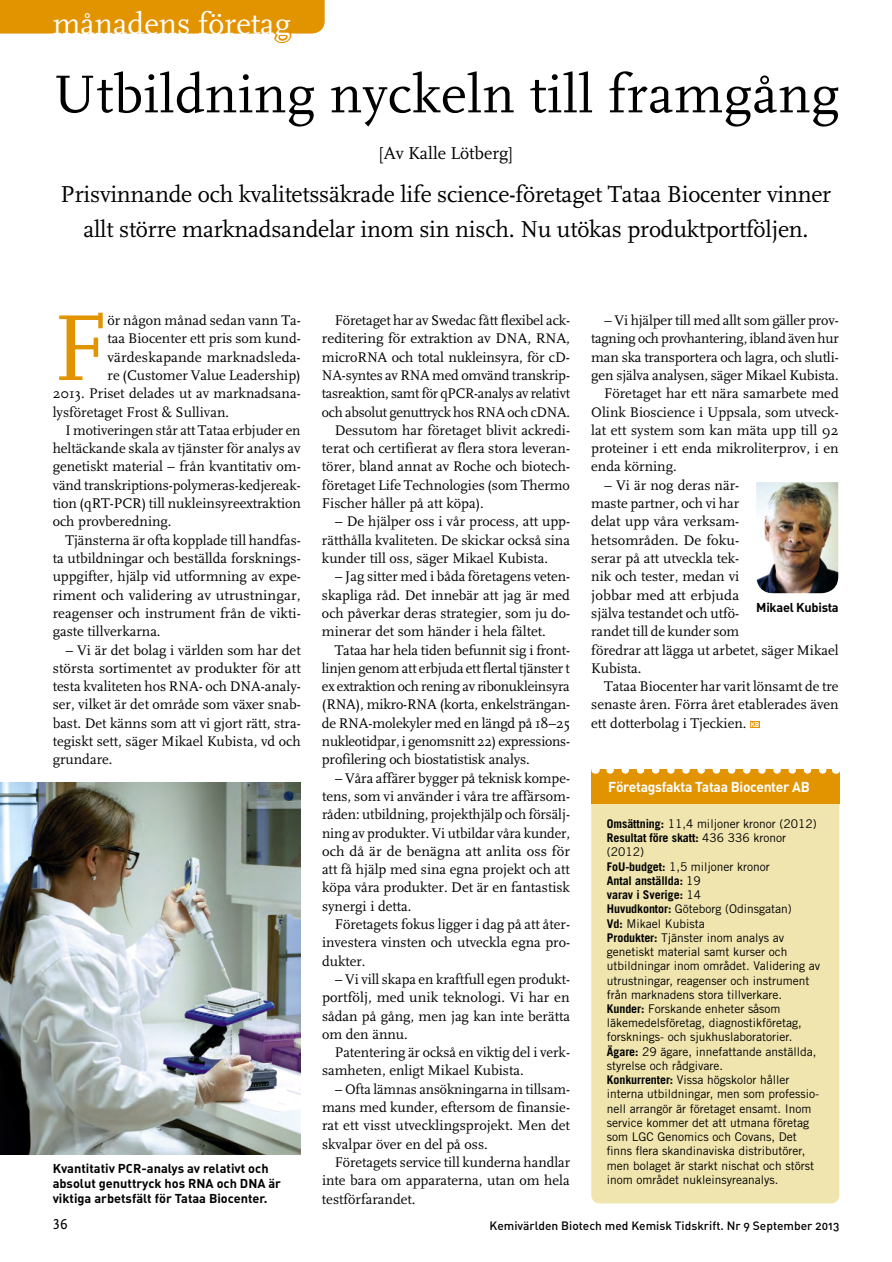
<style>
.page{position:relative;width:892px;height:1262px;background:#fff}
.page>*{position:absolute;margin:0;border:0;box-sizing:border-box;transform-origin:0 0}
.t1{font:97.8px "FF Scala";color:#e19300}
.t2{font:55.5px "FF Scala";letter-spacing:.01em;color:#000}
.t3{font:31.5px "FF Scala";color:#fff}
.t4{font:24px/34.5px "FF Scala";letter-spacing:-.01em;color:#000;text-align:center}
.t5{font:18px "FF Scala";color:#000}
.t6{font:15px "Scala Sans Caps";color:#000}
.t7{font:14.55px/18.3px "FF Scala";color:#000;text-align:justify}
.t8{font:700 14.25px "DIN";letter-spacing:-.02em;color:#fff}
.t9{font:12.75px/15px "DIN Bold Alternate";color:#000}
.t10{font:12.75px "DIN Bold Alternate";letter-spacing:-.02em;color:#000}
.t11{font:12px/14.2px "Trade Gothic LT Std";color:#000}
.t12{font:12px "DIN Medium Alternate";color:#000}
.s1{font-family:"DIN";font-weight:700;font-size:6.9px;color:#fff}
.s2{font-weight:700}
</style>
<div class="page">
<div style="left:750px;top:721px;width:10px;height:7px;background:#e19300"></div>
<svg style="left:0;top:0;width:325px;height:44px"></svg>
<div style="left:591px;top:790px;width:248px;height:413px;background:#f0e5ae;border-radius:9px"></div>
<div style="left:591px;top:770px;width:248px;height:34px;background:#e19300"></div>
<svg style="left:610px;top:769px;width:218px;height:5px"></svg>
<img style="left:756px;top:482px;width:82px;height:111px">
<img style="left:0;top:783px;width:301px;height:372px">
<h3 class="t3" style="left:53px;top:10px;width:239px">månadens företag</h3>
<h2 class="t2" style="left:53px;top:71px;width:788px">Utbildning nyckeln till framgång</h2>
<p class="t5" style="left:379px;top:146px;width:135px">[Av Kalle Lötberg]</p>
<h3 class="t4" style="left:61px;top:179px;width:772px">Prisvinnande och kvalitetssäkrade life science-företaget Tataa Biocenter vinner allt större marknadsandelar inom sin nisch. Nu utökas produktportföljen.</h3>
<h1 class="t1" style="left:53px;top:308px;width:57px">F</h1>
<p class="t7" style="left:108px;top:312px;width:195px">ör någon månad sedan vann Ta-</p>
<p class="t7" style="left:108px;top:331px;width:195px">taa Biocenter ett pris som kund-</p>
<p class="t7" style="left:108px;top:349px;width:195px">värdeskapande marknadsleda-</p>
<p class="t7" style="left:108px;top:367px;width:195px">re (Customer Value Leadership)</p>
<p class="t7" style="left:53px;top:386px;width:250px">2013. Priset delades ut av marknadsana-</p>
<p class="t7" style="left:53px;top:404px;width:178px">lysföretaget Frost &amp; Sullivan.</p>
<p class="t7" style="left:65px;top:422px;width:237px">I motiveringen står att Tataa erbjuder en</p>
<p class="t7" style="left:53px;top:440px;width:250px">heltäckande skala av tjänster för analys av</p>
<p class="t7" style="left:53px;top:459px;width:250px">genetiskt material – från kvantitativ om-</p>
<p class="t7" style="left:53px;top:477px;width:250px">vänd transkriptions-polymeras-kedjereak-</p>
<p class="t7" style="left:53px;top:495px;width:250px">tion (qRT-PCR) till nukleinsyreextraktion</p>
<p class="t7" style="left:53px;top:514px;width:120px">och provberedning.</p>
<p class="t7" style="left:65px;top:532px;width:237px">Tjänsterna är ofta kopplade till handfas-</p>
<p class="t7" style="left:53px;top:550px;width:250px">ta utbildningar och beställda forsknings-</p>
<p class="t7" style="left:53px;top:569px;width:250px">uppgifter, hjälp vid utformning av expe-</p>
<p class="t7" style="left:53px;top:587px;width:249px">riment och validering av utrustningar,</p>
<p class="t7" style="left:53px;top:605px;width:250px">reagenser och instrument från de vikti-</p>
<p class="t7" style="left:53px;top:623px;width:109px">gaste tillverkarna.</p>
<p class="t7" style="left:53px;top:642px;width:250px;text-indent:13px">– Vi är det bolag i världen som har det största sortimentet av produkter för att testa kvaliteten hos RNA- och DNA-analy&shy;ser, vilket är det område som växer snab&shy;bast. Det känns som att vi gjort rätt, stra&shy;tegiskt sett, säger Mikael Kubista, vd och grundare.</p>
<p class="t9" style="left:53px;top:1162px;width:230px">Kvantitativ PCR-analys av relativt och absolut genuttryck hos RNA och DNA är viktiga arbetsfält för Tataa Biocenter.</p>
<p class="t7" style="left:335px;top:312px;width:237px">Företaget har av Swedac fått flexibel ack-</p>
<p class="t7" style="left:322px;top:331px;width:250px">reditering för extraktion av DNA, RNA,</p>
<p class="t7" style="left:322px;top:349px;width:250px">microRNA och total nukleinsyra, för cD-</p>
<p class="t7" style="left:322px;top:367px;width:250px">NA-syntes av RNA med omvänd transkrip-</p>
<p class="t7" style="left:322px;top:386px;width:250px">tasreaktion, samt för qPCR-analys av relativt</p>
<p class="t7" style="left:322px;top:404px;width:250px">och absolut genuttryck hos RNA och cDNA.</p>
<p class="t7" style="left:335px;top:422px;width:237px">Dessutom har företaget blivit ackredi-</p>
<p class="t7" style="left:322px;top:440px;width:250px">terat och certifierat av flera stora leveran-</p>
<p class="t7" style="left:322px;top:459px;width:250px">törer, bland annat av Roche och biotech-</p>
<p class="t7" style="left:322px;top:477px;width:249px">företaget Life Technologies (som Thermo</p>
<p class="t7" style="left:322px;top:495px;width:163px">Fischer håller på att köpa).</p>
<p class="t7" style="left:322px;top:514px;width:250px;text-indent:13px">– De hjälper oss i vår process, att upp&shy;rätthålla kvaliteten. De skickar också sina kunder till oss, säger Mikael Kubista.</p>
<p class="t7" style="left:322px;top:569px;width:250px;text-indent:13px">– Jag sitter med i båda företagens veten&shy;skapliga råd. Det innebär att jag är med och påverkar deras strategier, som ju do&shy;minerar det som händer i hela fältet.</p>
<p class="t7" style="left:322px;top:642px;width:250px;text-indent:13px">Tataa har hela tiden befunnit sig i front&shy;linjen genom att erbjuda ett flertal tjänster t ex extraktion och rening av ribonukleinsyra (RNA), mikro-RNA (korta, enkelsträngan&shy;de RNA-molekyler med en längd på 18–25 nukleotidpar, i genomsnitt 22) expressions&shy;profilering och biostatistisk analys.</p>
<p class="t7" style="left:322px;top:770px;width:250px;text-indent:13px">– Våra affärer bygger på teknisk kompe&shy;tens, som vi använder i våra tre affärsom&shy;råden: utbildning, projekthjälp och försälj&shy;ning av produkter. Vi utbildar våra kunder, och då är de benägna att anlita oss för att få hjälp med sina egna projekt och att köpa våra produkter. Det är en fantastisk synergi i detta.</p>
<p class="t7" style="left:322px;top:916px;width:250px;text-indent:13px">Företagets fokus ligger i dag på att åter&shy;investera vinsten och utveckla egna pro&shy;dukter.</p>
<p class="t7" style="left:322px;top:971px;width:250px;text-indent:13px">– Vi vill skapa en kraftfull egen produkt&shy;portfölj, med unik teknologi. Vi har en sådan på gång, men jag kan inte berätta om den ännu.</p>
<p class="t7" style="left:322px;top:1044px;width:250px;text-indent:13px">Patentering är också en viktig del i verk&shy;samheten, enligt Mikael Kubista.</p>
<p class="t7" style="left:322px;top:1081px;width:250px;text-indent:13px">– Ofta lämnas ansökningarna in tillsam&shy;mans med kunder, eftersom de finansie&shy;rat ett visst utvecklingsprojekt. Men det skvalpar över en del på oss.</p>
<p class="t7" style="left:322px;top:1154px;width:250px;text-indent:13px">Företagets service till kunderna handlar inte bara om apparaterna, utan om hela testförfarandet.</p>
<p class="t7" style="left:604px;top:312px;width:236px">– Vi hjälper till med allt som gäller prov-</p>
<p class="t7" style="left:591px;top:331px;width:249px">tagning och provhantering, ibland även hur</p>
<p class="t7" style="left:591px;top:349px;width:249px">man ska transportera och lagra, och slutli-</p>
<p class="t7" style="left:591px;top:367px;width:249px">gen själva analysen, säger Mikael Kubista.</p>
<p class="t7" style="left:604px;top:386px;width:236px">Företaget har ett nära samarbete med</p>
<p class="t7" style="left:591px;top:404px;width:249px">Olink Bioscience i Uppsala, som utveck-</p>
<p class="t7" style="left:591px;top:422px;width:249px">lat ett system som kan mäta upp till 92</p>
<p class="t7" style="left:591px;top:440px;width:249px">proteiner i ett enda mikroliterprov, i en</p>
<p class="t7" style="left:591px;top:459px;width:87px">enda körning.</p>
<p class="t7" style="left:591px;top:477px;width:249px;text-align:left;text-indent:13px">– Vi är nog deras när-<br>maste partner, och vi har<br>delat upp våra verksam-<br>hetsområden. De foku-<br>serar på att utveckla tek-<br>nik och tester, medan vi<br>jobbar med att erbjuda<br>själva testandet och utfö-<br>randet till de kunder som<br>föredrar att lägga ut arbetet, säger Mikael<br>Kubista.</p>
<p class="t7" style="left:591px;top:678px;width:249px;text-indent:13px">Tataa Biocenter har varit lönsamt de tre senaste åren. Förra året etablerades även ett dotterbolag i Tjeckien. <span class="s1">KB</span></p>
<p class="t10" style="left:756px;top:600px;width:84px">Mikael Kubista</p>
<p class="t8" style="left:608px;top:782px;width:203px">Företagsfakta Tataa Biocenter AB</p>
<p class="t11" style="left:607px;top:817px;width:215px"><span class="s2">Omsättning:</span> 11,4 miljoner kronor (2012)<br><span class="s2">Resultat före skatt:</span> 436 336 kronor (2012)<br><span class="s2">FoU-budget:</span> 1,5 miljoner kronor<br><span class="s2">Antal anställda:</span> 19<br><span class="s2">varav i Sverige:</span> 14<br><span class="s2">Huvudkontor:</span> Göteborg (Odinsgatan)<br><span class="s2">Vd:</span> Mikael Kubista<br><span class="s2">Produkter:</span> Tjänster inom analys av genetiskt material samt kurser och utbildningar inom området. Validering av utrustningar, reagenser och instrument från marknadens stora tillverkare.<br><span class="s2">Kunder:</span> Forskande enheter såsom läkemedelsföretag, diagnostikföretag, forsknings- och sjukhuslaboratorier.<br><span class="s2">Ägare:</span> 29 ägare, innefattande anställda, styrelse och rådgivare.<br><span class="s2">Konkurrenter:</span> Vissa högskolor håller interna utbildningar, men som professio&shy;nell arrangör är företaget ensamt. Inom service kommer det att utmana företag som LGC Genomics och Covans, Det finns flera skandinaviska distributörer, men bolaget är starkt nischat och störst inom området nukleinsyreanalys.</p>
<p class="t6" style="left:53px;top:1216px;width:16px">36</p>
<p class="t12" style="left:489px;top:1222px;width:351px">Kemivärlden Biotech med Kemisk Tidskrift. Nr 9 September 2013</p>
</div>
